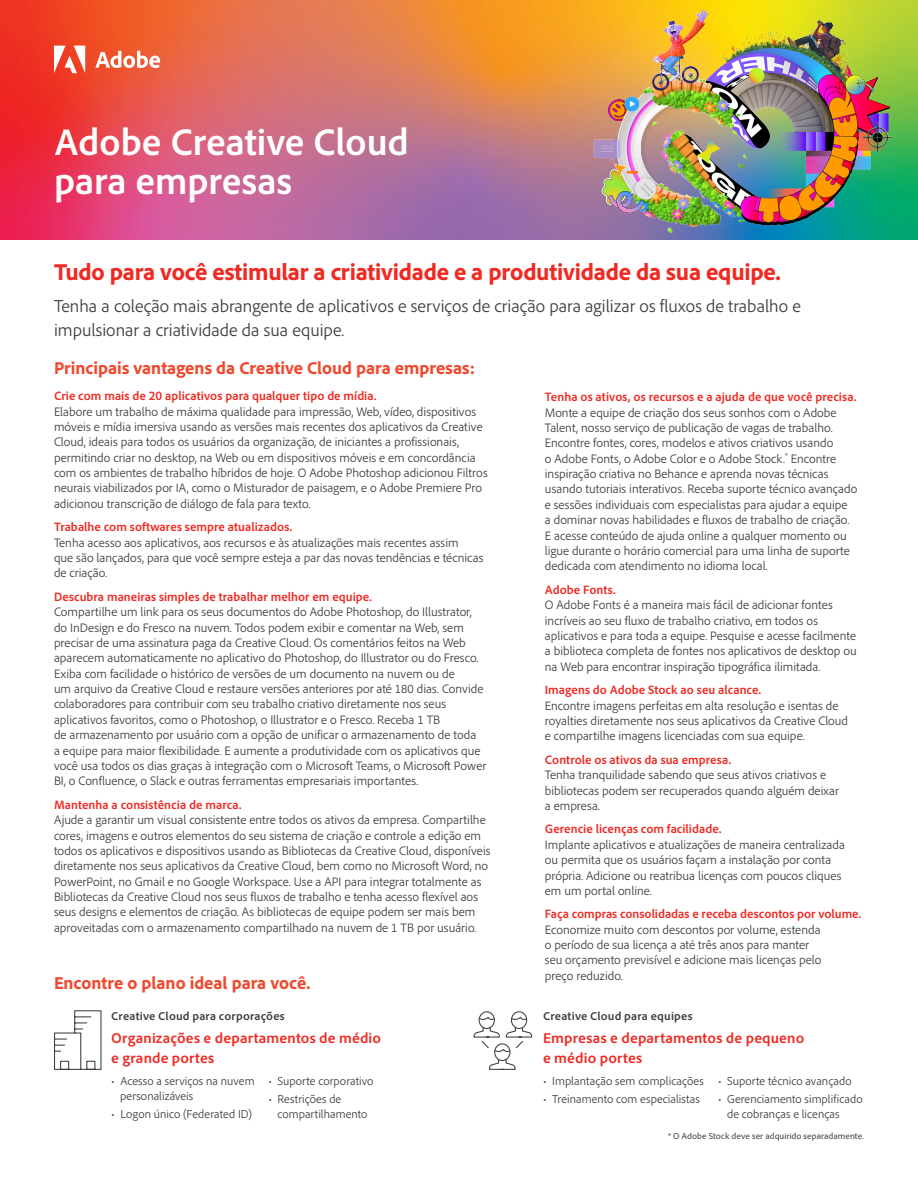
<style>
.page{position:relative;width:918px;height:1188px;background:#fff}
.page>*{position:absolute;margin:0;border:0;box-sizing:border-box;transform-origin:0 0}
.title__main{font:700 39px/39px "Adobe Clean";letter-spacing:-.005em;color:#fff}
.body_copy{font:800 24px "Adobe Clean";letter-spacing:-.01em;color:#ee2a23}
.t1{font:300 18px/24px "Adobe Clean";color:#3e3e3f}
.t2{font:800 18px "Adobe Clean";color:#ef4a2f}
.Text__Body{font:700 15px/19.5px "Adobe Clean";letter-spacing:.01em;color:#ee2a23}
.t3{font:300 12.75px/15.3px "Adobe Clean";color:#3e3e3f}
.t4{font:700 12.75px "Adobe Clean";color:#ee2a23}
.Text__Body-2{font:300 12px/15px "Adobe Clean";letter-spacing:.005em;color:#3e3e3f}
.Text__Body-3{font:700 12px "Adobe Clean";letter-spacing:.015em;color:#3e3e3f}
.t5{font:9px "Adobe Clean";color:#3e3e3f}
</style>
<div class="page">
<img style="left:0;top:0;width:918px;height:240px">
<svg style="left:95px;top:51px;width:65px;height:17px"></svg>
<svg style="left:54px;top:46px;width:31px;height:27px"></svg>
<svg style="left:54px;top:1010px;width:48px;height:60px"></svg>
<svg style="left:473px;top:1011px;width:60px;height:59px"></svg>
<img style="left:576px;top:3px;width:328px;height:237px">
<p class="title__main" style="left:54px;top:121px;width:356px">Adobe Creative Cloud para empresas</p>
<p class="body_copy" style="left:54px;top:256px;width:728px">Tudo para você estimular a criatividade e a produtividade da sua equipe.</p>
<p class="t1" style="left:54px;top:294px;width:748px">Tenha a coleção mais abrangente de aplicativos e serviços de criação para agilizar os fluxos de trabalho e impulsionar a criatividade da sua equipe.</p>
<p class="t2" style="left:54px;top:356px;width:423px">Principais vantagens da Creative Cloud para empresas:</p>
<p class="t4" style="left:54px;top:388px;width:324px">Crie com mais de 20 aplicativos para qualquer tipo de mídia.</p>
<p class="t3" style="left:54px;top:403px;width:435px">Elabore um trabalho de máxima qualidade para impressão, Web, vídeo, dispositivos móveis e mídia imersiva usando as versões mais recentes dos aplicativos da Creative Cloud, ideais para todos os usuários da organização, de iniciantes a profissionais, permitindo criar no desktop, na Web ou em dispositivos móveis e em concordância com os ambientes de trabalho híbridos de hoje. O Adobe Photoshop adicionou Filtros neurais viabilizados por IA, como o Misturador de paisagem, e o Adobe Premiere Pro adicionou transcrição de diálogo de fala para texto.</p>
<p class="t4" style="left:54px;top:519px;width:240px">Trabalhe com softwares sempre atualizados.</p>
<p class="t3" style="left:54px;top:534px;width:431px">Tenha acesso aos aplicativos, aos recursos e às atualizações mais recentes assim<br>que são lançados, para que você sempre esteja a par das novas tendências e técnicas de criação.</p>
<p class="t4" style="left:54px;top:589px;width:320px">Descubra maneiras simples de trabalhar melhor em equipe.</p>
<p class="t3" style="left:54px;top:604px;width:434px">Compartilhe um link para os seus documentos do Adobe Photoshop, do Illustrator, do InDesign e do Fresco na nuvem. Todos podem exibir e comentar na Web, sem precisar de uma assinatura paga da Creative Cloud. Os comentários feitos na Web aparecem automaticamente no aplicativo do Photoshop, do Illustrator ou do Fresco.<br>Exiba com facilidade o histórico de versões de um documento na nuvem ou de<br>um arquivo da Creative Cloud e restaure versões anteriores por até 180 dias. Convide colaboradores para contribuir com seu trabalho criativo diretamente nos seus aplicativos favoritos, como o Photoshop, o Illustrator e o Fresco. Receba 1 TB<br>de armazenamento por usuário com a opção de unificar o armazenamento de toda<br>a equipe para maior flexibilidade. E aumente a produtividade com os aplicativos que você usa todos os dias graças à integração com o Microsoft Teams, o Microsoft Power BI, o Confluence, o Slack e outras ferramentas empresariais importantes.</p>
<p class="t4" style="left:54px;top:797px;width:189px">Mantenha a consistência de marca.</p>
<p class="t3" style="left:54px;top:812px;width:438px">Ajude a garantir um visual consistente entre todos os ativos da empresa. Compartilhe cores, imagens e outros elementos do seu sistema de criação e controle a edição em todos os aplicativos e dispositivos usando as Bibliotecas da Creative Cloud, disponíveis diretamente nos seus aplicativos da Creative Cloud, bem como no Microsoft Word, no PowerPoint, no Gmail e no Google Workspace. Use a API para integrar totalmente as Bibliotecas da Creative Cloud nos seus fluxos de trabalho e tenha acesso flexível aos seus designs e elementos de criação. As bibliotecas de equipe podem ser mais bem aproveitadas com o armazenamento compartilhado na nuvem de 1 TB por usuário.</p>
<p class="t2" style="left:54px;top:971px;width:258px">Encontre o plano ideal para você.</p>
<p class="Text__Body-3" style="left:111px;top:1008px;width:175px">Creative Cloud para corporações</p>
<p class="Text__Body" style="left:111px;top:1028px;width:271px">Organizações e departamentos de médio e grande portes</p>
<p class="Text__Body-2" style="left:120px;top:1073px;width:136px;text-indent:-9px">• Acesso a serviços na nuvem personalizáveis</p>
<p class="Text__Body-2" style="left:111px;top:1106px;width:142px">• Logon único (Federated ID)</p>
<p class="Text__Body-2" style="left:268px;top:1073px;width:107px">• Suporte corporativo</p>
<p class="Text__Body-2" style="left:277px;top:1091px;width:92px;text-indent:-9px">• Restrições de compartilhamento</p>
<p class="t4" style="left:545px;top:389px;width:313px">Tenha os ativos, os recursos e a ajuda de que você precisa.</p>
<p class="t3" style="left:545px;top:404px;width:314px">Monte a equipe de criação dos seus sonhos com o Adobe Talent, nosso serviço de publicação de vagas de trabalho.<br>Encontre fontes, cores, modelos e ativos criativos usando<br>o Adobe Fonts, o Adobe Color e o Adobe Stock.<sup>*</sup> Encontre inspiração criativa no Behance e aprenda novas técnicas usando tutoriais interativos. Receba suporte técnico avançado e sessões individuais com especialistas para ajudar a equipe<br>a dominar novas habilidades e fluxos de trabalho de criação.<br>E acesse conteúdo de ajuda online a qualquer momento ou ligue durante o horário comercial para uma linha de suporte dedicada com atendimento no idioma local.</p>
<p class="t4" style="left:545px;top:582px;width:73px">Adobe Fonts.</p>
<p class="t3" style="left:545px;top:597px;width:313px">O Adobe Fonts é a maneira mais fácil de adicionar fontes incríveis ao seu fluxo de trabalho criativo, em todos os aplicativos e para toda a equipe. Pesquise e acesse facilmente a biblioteca completa de fontes nos aplicativos de desktop ou na Web para encontrar inspiração tipográfica ilimitada.</p>
<p class="t4" style="left:545px;top:682px;width:218px">Imagens do Adobe Stock ao seu alcance.</p>
<p class="t3" style="left:545px;top:697px;width:305px">Encontre imagens perfeitas em alta resolução e isentas de royalties diretamente nos seus aplicativos da Creative Cloud e compartilhe imagens licenciadas com sua equipe.</p>
<p class="t4" style="left:545px;top:752px;width:188px">Controle os ativos da sua empresa.</p>
<p class="t3" style="left:545px;top:767px;width:296px">Tenha tranquilidade sabendo que seus ativos criativos e bibliotecas podem ser recuperados quando alguém deixar a empresa.</p>
<p class="t4" style="left:545px;top:821px;width:178px">Gerencie licenças com facilidade.</p>
<p class="t3" style="left:545px;top:836px;width:302px">Implante aplicativos e atualizações de maneira centralizada ou permita que os usuários façam a instalação por conta própria. Adicione ou reatribua licenças com poucos cliques em um portal online.</p>
<p class="t4" style="left:545px;top:906px;width:318px">Faça compras consolidadas e receba descontos por volume.</p>
<p class="t3" style="left:545px;top:921px;width:278px">Economize muito com descontos por volume, estenda o período de sua licença a até três anos para manter seu orçamento previsível e adicione mais licenças pelo preço reduzido.</p>
<p class="Text__Body-3" style="left:543px;top:1008px;width:151px">Creative Cloud para equipes</p>
<p class="Text__Body" style="left:543px;top:1028px;width:263px">Empresas e departamentos de pequeno e médio portes</p>
<p class="Text__Body-2" style="left:543px;top:1073px;width:162px">• Implantação sem complicações</p>
<p class="Text__Body-2" style="left:543px;top:1091px;width:158px">• Treinamento com especialistas</p>
<p class="Text__Body-2" style="left:718px;top:1073px;width:135px">• Suporte técnico avançado</p>
<p class="Text__Body-2" style="left:727px;top:1091px;width:137px;text-indent:-9px">• Gerenciamento simplificado de cobranças e licenças</p>
<p class="t5" style="left:668px;top:1130px;width:197px">* O Adobe Stock deve ser adquirido separadamente.</p>
</div>
